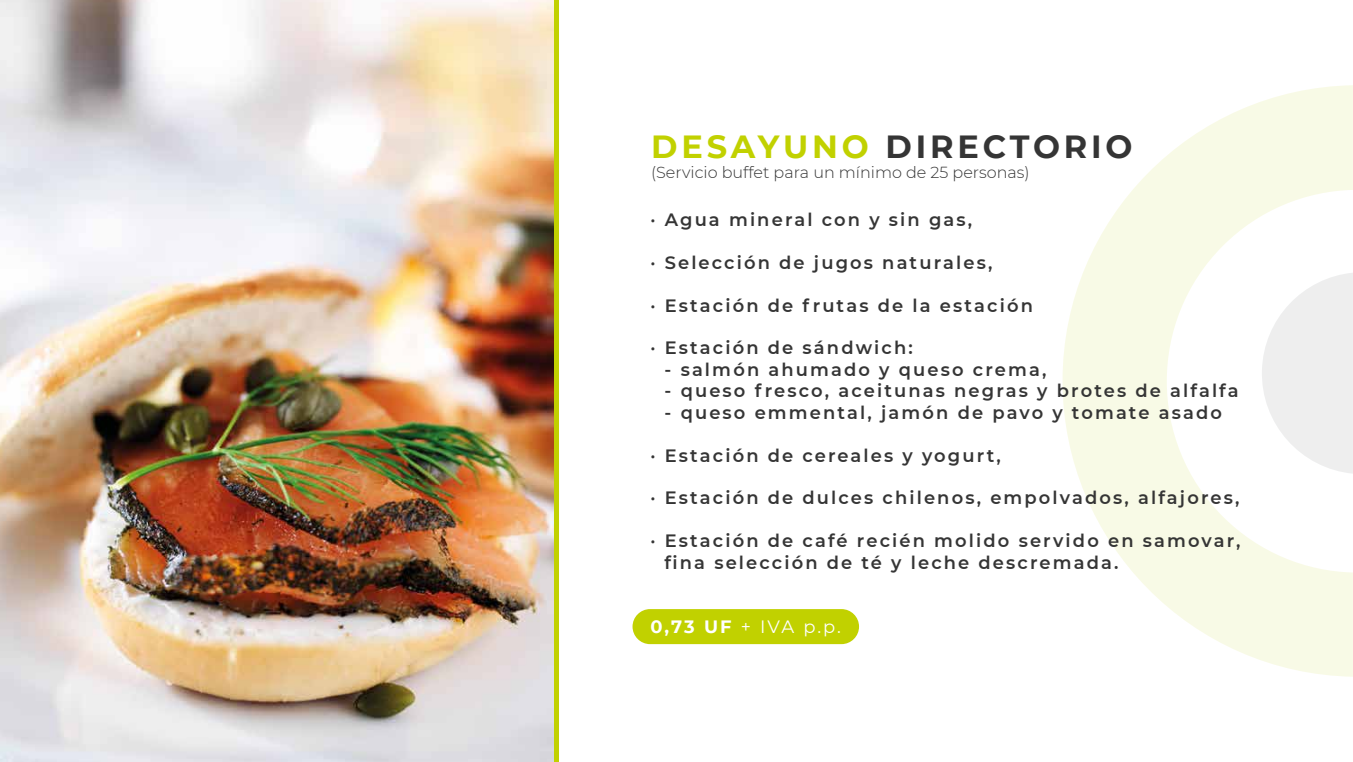
<style>
.page{position:relative;width:1353px;height:762px;background:#fff}
.page>*{position:absolute;margin:0;border:0;box-sizing:border-box;transform-origin:0 0}
.t1{font:700 32px "Montserrat";letter-spacing:.12em;color:#353535}
.t2{font:600 17.88px/21.4px "Montserrat";letter-spacing:.12em;color:#353535}
.t3{font:17.88px "Montserrat";color:#fff}
.t4{font:300 16px "Montserrat";color:#353535}
.s1{color:#c1d100}
.s2{font-weight:700}
</style>
<div class="page">
<div style="left:632px;top:609px;width:227px;height:35px;background:#c1d100;border-radius:18px"></div>
<svg style="left:1062px;top:85px;width:290px;height:592px;fill:#f8fae6"></svg>
<svg style="left:1260px;top:273px;width:92px;height:201px"></svg>
<img style="left:0;top:0;width:555px;height:762px">
<hr style="left:555px;top:0;width:4px;height:762px;background:#c1d100">
<h1 class="t1" style="left:651px;top:124px;width:483px"><span class="s1">DESAYUNO</span> DIRECTORIO</h1>
<p class="t4" style="left:651px;top:161px;width:380px">(Servicio buffet para un mínimo de 25 personas)</p>
<p class="t2" style="left:650px;top:208px;width:323px">· Agua mineral con y sin gas,</p>
<p class="t2" style="left:650px;top:251px;width:343px">· Selección de jugos naturales,</p>
<p class="t2" style="left:650px;top:294px;width:384px">· Estación de frutas de la estación</p>
<p class="t2" style="left:650px;top:336px;width:264px">· Estación de sándwich:</p>
<p class="t2" style="left:664px;top:358px;width:383px">- salmón ahumado y queso crema,</p>
<p class="t2" style="left:664px;top:379px;width:575px">- queso fresco, aceitunas negras y brotes de alfalfa</p>
<p class="t2" style="left:664px;top:401px;width:559px">- queso emmental, jamón de pavo y tomate asado</p>
<p class="t2" style="left:650px;top:444px;width:352px">· Estación de cereales y yogurt,</p>
<p class="t2" style="left:650px;top:486px;width:590px">· Estación de dulces chilenos, empolvados, alfajores,</p>
<p class="t2" style="left:664px;top:529px;width:577px;text-indent:-14px">· Estación de café recién molido servido en samovar, fina selección de té y leche descremada.</p>
<p class="t3" style="left:650px;top:614px;width:192px"><span class="s2">0,73 UF</span> + IVA p.p.</p>
</div>
